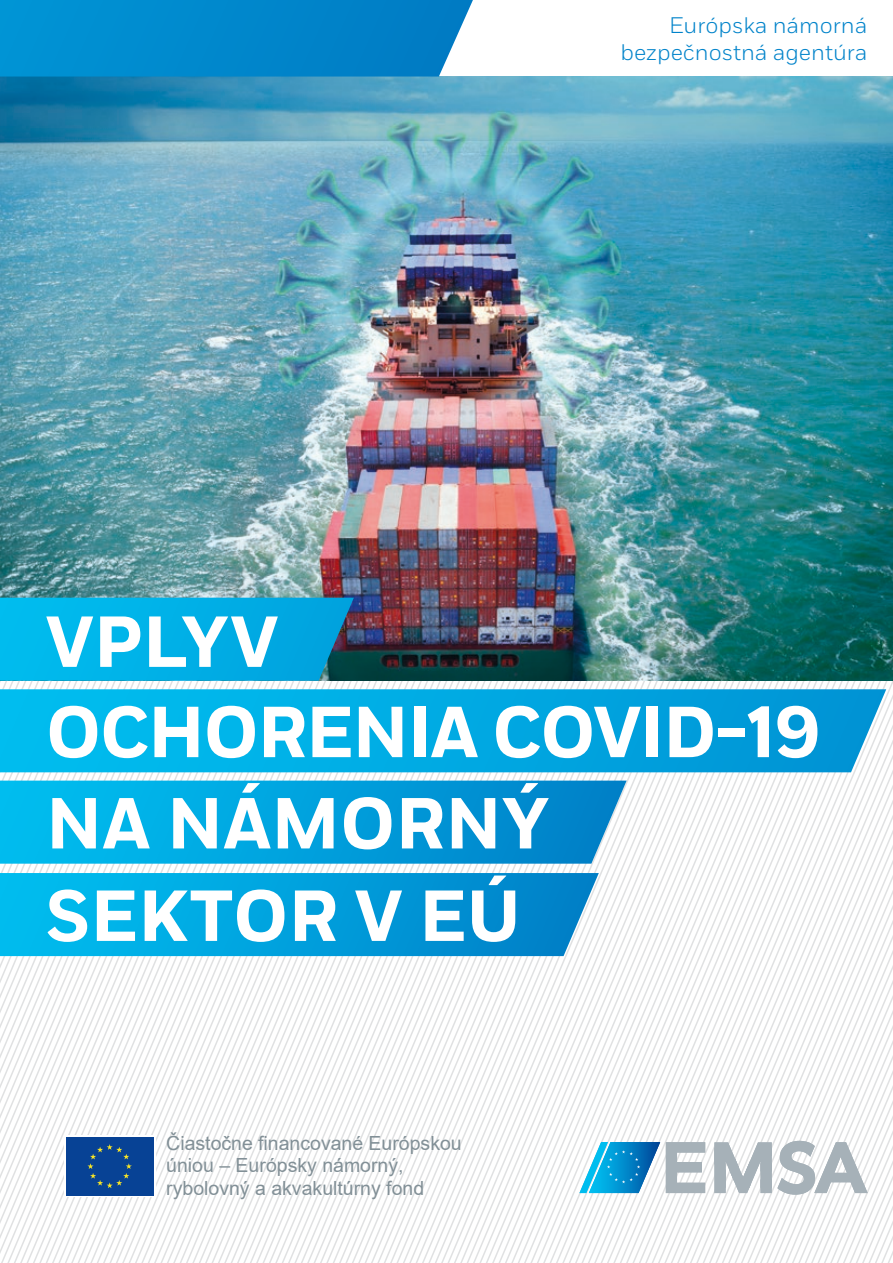
<style>
.page{position:relative;width:893px;height:1263px;background:#fff}
.page>*{position:absolute;margin:0;border:0;box-sizing:border-box;transform-origin:0 0}
.t1{font:700 72px/91.3px "Fort";color:#fff}
.t2{font:300 22.5px/27px "Fort";color:#0083ca;text-align:right}
.t3{font:19.5px/22.5px "Arial";color:#829097}
</style>
<div class="page">
<svg style="left:630px;top:680px;width:7px;height:583px"></svg>
<svg style="left:649px;top:680px;width:7px;height:583px"></svg>
<svg style="left:656px;top:680px;width:6px;height:583px"></svg>
<svg style="left:662px;top:680px;width:6px;height:583px"></svg>
<svg style="left:668px;top:680px;width:7px;height:583px"></svg>
<svg style="left:675px;top:680px;width:6px;height:583px"></svg>
<svg style="left:681px;top:680px;width:7px;height:583px"></svg>
<svg style="left:688px;top:680px;width:6px;height:583px"></svg>
<svg style="left:694px;top:680px;width:6px;height:583px"></svg>
<svg style="left:700px;top:680px;width:7px;height:583px"></svg>
<svg style="left:707px;top:680px;width:6px;height:583px"></svg>
<img style="left:0;top:77px;width:893px;height:603px">
<svg style="left:579px;top:1142px;width:81px;height:51px"></svg>
<svg style="left:666px;top:1142px;width:39px;height:51px"></svg>
<svg style="left:714px;top:680px;width:179px;height:583px"></svg>
<svg style="left:354px;top:689px;width:532px;height:83px;background:#08a4de"></svg>
<svg style="left:354px;top:873px;width:245px;height:83px;background:#1093d2"></svg>
<svg style="left:354px;top:781px;width:273px;height:83px;background:#1195d3"></svg>
<svg style="left:0;top:598px;width:354px;height:665px"></svg>
<svg style="left:0;top:0;width:473px;height:77px;background:#098bcd"></svg>
<p class="t2" style="left:620px;top:12px;width:249px">Európska námorná bezpečnostná agentúra</p>
<h1 class="t1" style="left:46px;top:599px;width:777px">VPLYV<br>OCHORENIA COVID-19<br>NA NÁMORNÝ<br>SEKTOR V EÚ</h1>
<p class="t3" style="left:166px;top:1131px;width:297px">Čiastočne financované Európskou úniou – Európsky námorný, rybolovný a akvakultúrny fond</p>
</div>
